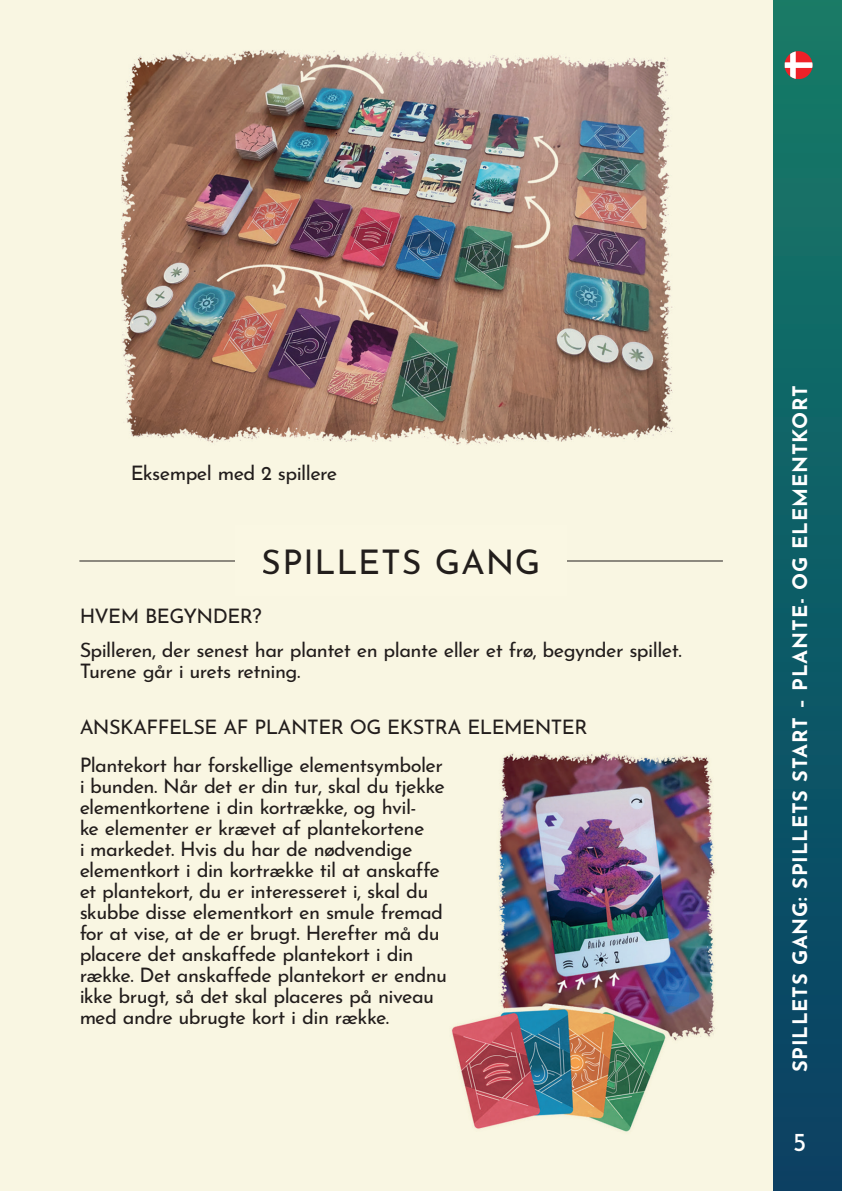
<style>
.page{position:relative;width:842px;height:1191px;background:#fff}
.page>*{position:absolute;margin:0;border:0;box-sizing:border-box;transform-origin:0 0}
.t1{font:34px "Josefin Sans";letter-spacing:.02em;color:#231f20}
.t2{font:26px "Josefin Sans";color:#fff}
.t3{font:20px/21px "Josefin Sans";letter-spacing:-.03em;color:#231f20}
.t4{font:700 20px "Josefin Sans";letter-spacing:.04em;color:#fff}
</style>
<div class="page">
<img style="left:0;top:0;width:774px;height:1191px">
<div style="left:774px;top:0;width:68px;height:1191px;background:linear-gradient(to bottom,#167b68,#083f64)"></div>
<hr style="left:79px;top:560px;width:644px;height:1px;background:#231f20">
<div style="left:235px;top:525px;width:332px;height:71px;background:#faf7e3"></div>
<svg style="left:785px;top:51px;width:27px;height:28px"></svg>
<p class="t3" style="left:130px;top:460px;width:208px">Eksempel med 2 spillere</p>
<h1 class="t1" style="left:262px;top:533px;width:280px">SPILLETS GANG</h1>
<p class="t3" style="left:79px;top:596px;width:604px;line-height:34.4px">HVEM BEGYNDER?<br>Spilleren, der senest har plantet en plante eller et frø, begynder spillet.</p>
<p class="t3" style="left:79px;top:658px;width:223px">Turene går i urets retning.</p>
<p class="t3" style="left:79px;top:705px;width:510px;line-height:37.8px">ANSKAFFELSE AF PLANTER OG EKSTRA ELEMENTER<br>Plantekort har forskellige elementsymboler</p>
<p class="t3" style="left:79px;top:772px;width:369px">i bunden. Når det er din tur, skal du tjekke elementkortene i din kortrække, og hvil-<br>ke elementer er krævet af plantekortene<br>i markedet. Hvis du har de nødvendige elementkort i din kortrække til at anskaffe et plantekort, du er interesseret i, skal du skubbe disse elementkort en smule fremad for at vise, at de er brugt. Herefter må du placere det anskaffede plantekort i din række. Det anskaffede plantekort er endnu ikke brugt, så det skal placeres på niveau med andre ubrugte kort i din række.</p>
<p class="t4" style="left:782px;top:1072px;width:689px;rotate:-90deg">SPILLETS GANG: SPILLETS START – PLANTE- OG ELEMENTKORT</p>
<h2 class="t2" style="left:793px;top:1120px;width:15px">5</h2>
</div>
